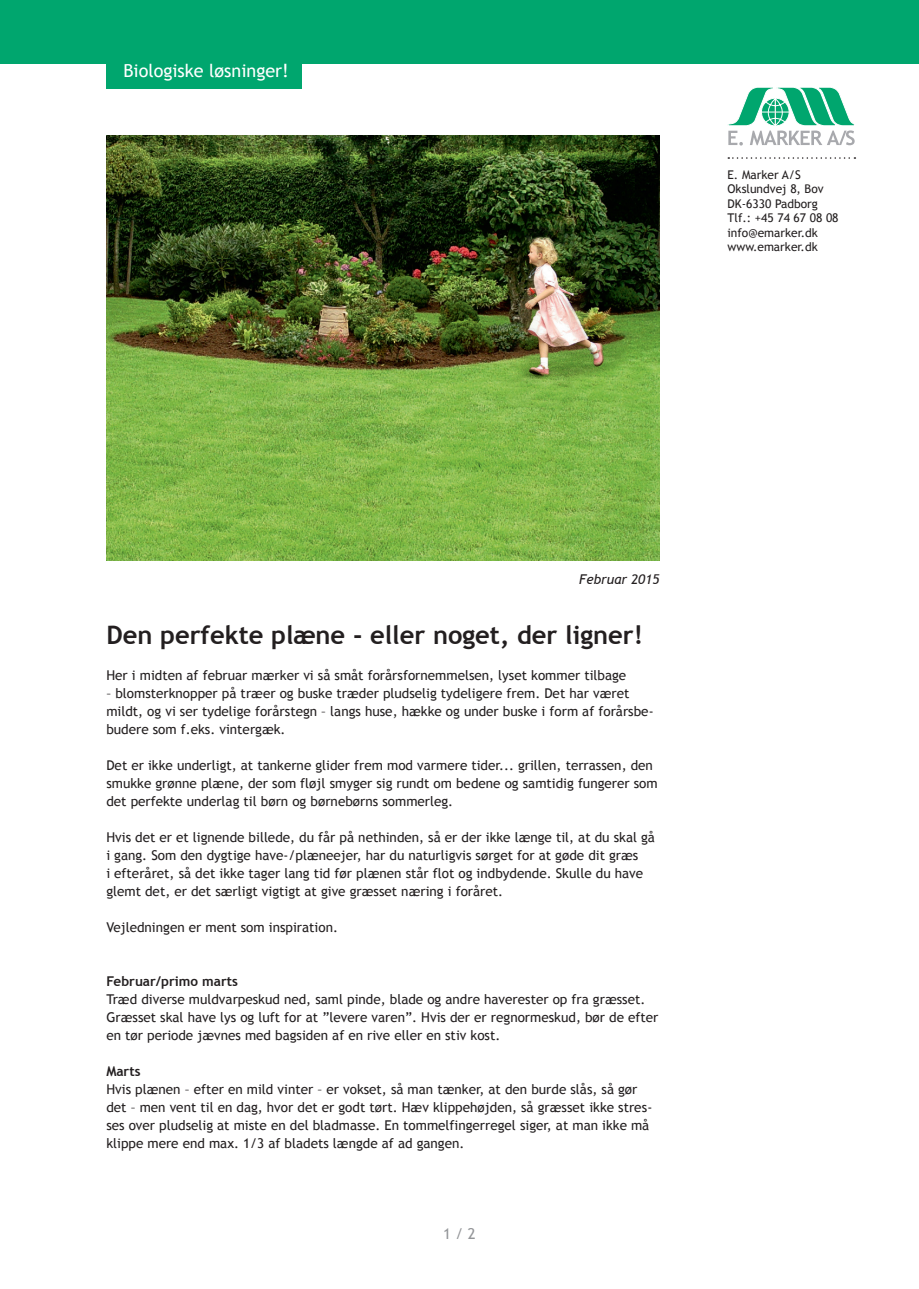
<style>
.page{position:relative;width:919px;height:1289px;background:#fff}
.page>*{position:absolute;margin:0;border:0;box-sizing:border-box;transform-origin:0 0}
.t1{font:700 25.5px "Trebuchet MS";color:#231f20}
.t2{font:18px "Trebuchet MS";color:#fff}
.t3{font:15px "Trebuchet MS";color:#939598}
.t4{font:13.5px/18px "Trebuchet MS";color:#231f20}
.t5{font:700 13.5px "Trebuchet MS";color:#231f20}
.t6{font:italic 13.5px "Trebuchet MS";color:#231f20}
.t7{font:12px/14.4px "Trebuchet MS";color:#231f20}
</style>
<div class="page">
<div style="left:0;top:0;width:918px;height:64px;background:#00a66e"></div>
<div style="left:106px;top:60px;width:196px;height:29px;background:#00a66e"></div>
<svg style="left:728px;top:157px;width:127px;height:2px"></svg>
<svg style="left:728px;top:87px;width:127px;height:58px"></svg>
<img style="left:106px;top:135px;width:553px;height:425px">
<h2 class="t2" style="left:123px;top:60px;width:167px">Biologiske løsninger!</h2>
<p class="t7" style="left:727px;top:168px;width:112px">E. Marker A/S<br>Okslundvej 8, Bov<br>DK-6330 Padborg<br>Tlf.: +45 74 67 08 08 info@emarker.dk www.emarker.dk</p>
<p class="t6" style="left:579px;top:571px;width:82px">Februar 2015</p>
<h1 class="t1" style="left:106px;top:619px;width:538px">Den perfekte plæne - eller noget, der ligner!</h1>
<p class="t4" style="left:106px;top:666px;width:521px">Her i midten af februar mærker vi så småt forårsfornemmelsen, lyset kommer tilbage</p>
<p class="t4" style="left:106px;top:684px;width:549px">– blomsterknopper på træer og buske træder pludselig tydeligere frem. Det har været mildt, og vi ser tydelige forårstegn – langs huse, hække og under buske i form af forårsbe&shy;budere som f.eks. vintergæk.</p>
<p class="t4" style="left:106px;top:756px;width:553px">Det er ikke underligt, at tankerne glider frem mod varmere tider... grillen, terrassen, den smukke grønne plæne, der som fløjl smyger sig rundt om bedene og samtidig fungerer som det perfekte underlag til børn og børnebørns sommerleg.</p>
<p class="t4" style="left:106px;top:828px;width:550px">Hvis det er et lignende billede, du får på nethinden, så er der ikke længe til, at du skal gå i gang. Som den dygtige have-/plæneejer, har du naturligvis sørget for at gøde dit græs<br>i efteråret, så det ikke tager lang tid før plænen står flot og indbydende. Skulle du have glemt det, er det særligt vigtigt at give græsset næring i foråret.</p>
<p class="t4" style="left:106px;top:918px;width:233px">Vejledningen er ment som inspiration.</p>
<p class="t5" style="left:106px;top:973px;width:133px">Februar/primo marts</p>
<p class="t4" style="left:106px;top:990px;width:553px">Træd diverse muldvarpeskud ned, saml pinde, blade og andre haverester op fra græsset.<br>Græsset skal have lys og luft for at ”levere varen”. Hvis der er regnormeskud, bør de efter en tør periode jævnes med bagsiden af en rive eller en stiv kost.</p>
<p class="t5" style="left:106px;top:1063px;width:36px">Marts</p>
<p class="t4" style="left:106px;top:1080px;width:547px">Hvis plænen – efter en mild vinter – er vokset, så man tænker, at den burde slås, så gør det – men vent til en dag, hvor det er godt tørt. Hæv klippehøjden, så græsset ikke stres&shy;ses over pludselig at miste en del bladmasse. En tommelfingerregel siger, at man ikke må klippe mere end max. 1/3 af bladets længde af ad gangen.</p>
<p class="t3" style="left:443px;top:1225px;width:34px">1 / 2</p>
</div>
